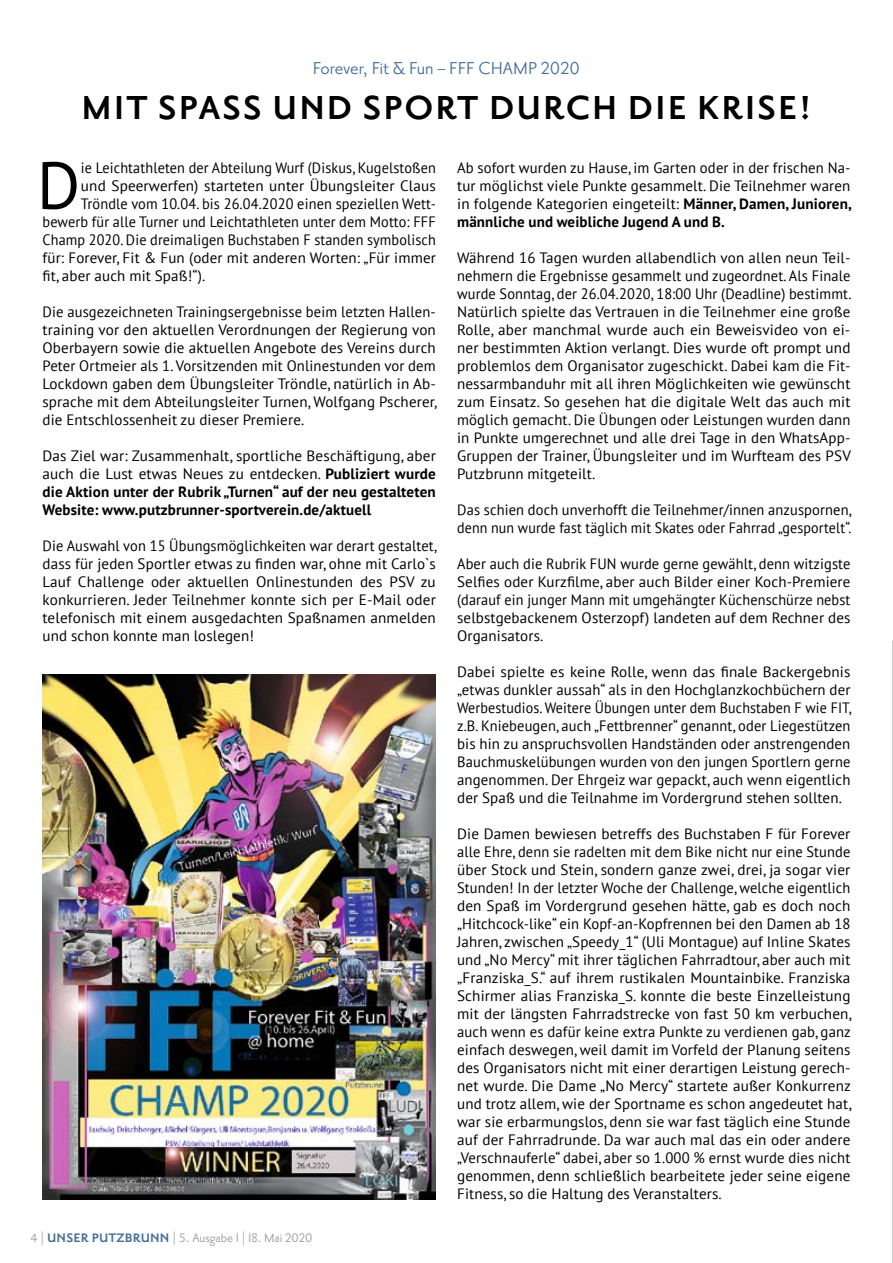
<style>
.page{position:relative;width:893px;height:1263px;background:#fff}
.page>*{position:absolute;margin:0;border:0;box-sizing:border-box;transform-origin:0 0}
.t1{font:66.45px "PT Sans";color:#000}
.t2{font:700 40.5px "Priori Sans OT";letter-spacing:.05em;color:#000}
.t3{font:21px "Priori Sans OT";color:#466d9c}
.t4{font:15px/18px "PT Sans";letter-spacing:.01em;color:#000;text-align:justify}
.t5{font:15px/18px "PT Sans";letter-spacing:.01em;color:#000;text-align:justify;scale:.96 1}
.t6{font:15px "PT Sans";letter-spacing:.01em;color:#000;scale:.95 1}
.t7{font:700 15px/18px "PT Sans";letter-spacing:.01em;color:#000;text-align:justify}
.t8{font:15px "Priori Sans OT";color:#989999}
.s1{font-weight:400}
.s2{font-weight:700;color:#466d9c}
.s3{font-weight:700}
</style>
<div class="page">
<svg style="left:892px;top:641px;width:1px;height:622px"></svg>
<img style="left:43px;top:675px;width:393px;height:524px">
<h3 class="t3" style="left:313px;top:58px;width:269px">Forever, Fit &amp; Fun – FFF CHAMP 2020</h3>
<h2 class="t2" style="left:82px;top:89px;width:731px">Mit Spass und Sport durch die Krise!</h2>
<h1 class="t1" style="left:37px;top:143px;width:45px">D</h1>
<p class="t6" style="left:81px;top:158px;width:375px">ie Leichtathleten der Abteilung Wurf (Diskus, Kugelstoßen</p>
<p class="t4" style="left:81px;top:176px;width:356px">und Speerwerfen) starteten unter Übungsleiter Claus</p>
<p class="t6" style="left:81px;top:194px;width:375px">Tröndle vom 10.04. bis 26.04.2020 einen speziellen Wett-</p>
<p class="t6" style="left:43px;top:212px;width:415px">bewerb für alle Turner und Leichtathleten unter dem Motto: FFF</p>
<p class="t6" style="left:43px;top:230px;width:415px">Champ 2020. Die dreimaligen Buchstaben F standen symbolisch</p>
<p class="t4" style="left:43px;top:248px;width:395px">für: Forever, Fit &amp; Fun (oder mit anderen Worten: „Für immer</p>
<p class="t4" style="left:43px;top:266px;width:164px">fit, aber auch mit Spaß!“).</p>
<p class="t4" style="left:43px;top:302px;width:396px">Die ausgezeichneten Trainingsergebnisse beim letzten Hallen&shy;training vor den aktuellen Verordnungen der Regierung von Oberbayern sowie die aktuellen Angebote des Vereins durch Peter Ortmeier als 1. Vorsitzenden mit Onlinestunden vor dem Lockdown gaben dem Übungsleiter Tröndle, natürlich in Ab&shy;sprache mit dem Abteilungsleiter Turnen, Wolfgang Pscherer, die Entschlossenheit zu dieser Premiere.</p>
<p class="t7" style="left:43px;top:446px;width:395px"><span class="s1">Das Ziel war: Zusammenhalt, sportliche Beschäftigung, aber auch die Lust etwas Neues zu entdecken.</span> Publiziert wurde die Aktion unter der Rubrik „Turnen“ auf der neu gestalteten Website: www.putzbrunner-sportverein.de/aktuell</p>
<p class="t5" style="left:43px;top:536px;width:412px">Die Auswahl von 15 Übungsmöglichkeiten war derart gestaltet, dass für jeden Sportler etwas zu finden war, ohne mit Carlo`s Lauf Challenge oder aktuellen Onlinestunden des PSV zu konkurrieren. Jeder Teilnehmer konnte sich per E-Mail oder telefonisch mit einem ausgedachten Spaßnamen anmelden und schon konnte man loslegen!</p>
<p class="t8" style="left:30px;top:1231px;width:284px">4 | <span class="s2">Unser Putzbrunn</span> | 5. Ausgabe 1 | 18. Mai 2020</p>
<p class="t4" style="left:457px;top:158px;width:396px">Ab sofort wurden zu Hause, im Garten oder in der frischen Na&shy;tur möglichst viele Punkte gesammelt. Die Teilnehmer waren in folgende Kategorien eingeteilt: <span class="s3">Männer, Damen, Junioren, männliche und weibliche Jugend A und B.</span></p>
<p class="t4" style="left:457px;top:248px;width:396px">Während 16 Tagen wurden allabendlich von allen neun Teil&shy;nehmern die Ergebnisse gesammelt und zugeordnet. Als Finale wurde Sonntag, der 26.04.2020, 18:00 Uhr (Deadline) bestimmt.<br>Natürlich spielte das Vertrauen in die Teilnehmer eine große Rolle, aber manchmal wurde auch ein Beweisvideo von ei&shy;ner bestimmten Aktion verlangt. Dies wurde oft prompt und problemlos dem Organisator zugeschickt. Dabei kam die Fit&shy;nessarmbanduhr mit all ihren Möglichkeiten wie gewünscht zum Einsatz. So gesehen hat die digitale Welt das auch mit möglich gemacht. Die Übungen oder Leistungen wurden dann in Punkte umgerechnet und alle drei Tage in den WhatsApp-Gruppen der Trainer, Übungsleiter und im Wurfteam des PSV Putzbrunn mitgeteilt.</p>
<p class="t5" style="left:457px;top:500px;width:412px">Das schien doch unverhofft die Teilnehmer/innen anzuspornen, denn nun wurde fast täglich mit Skates oder Fahrrad „gesportelt“.</p>
<p class="t5" style="left:457px;top:554px;width:411px">Aber auch die Rubrik FUN wurde gerne gewählt, denn witzigste Selfies oder Kurzfilme, aber auch Bilder einer Koch-Premiere (darauf ein junger Mann mit umgehängter Küchenschürze nebst selbstgebackenem Osterzopf) landeten auf dem Rechner des Organisators.</p>
<p class="t4" style="left:457px;top:662px;width:396px">Dabei spielte es keine Rolle, wenn das finale Backergebnis „etwas dunkler aussah“ als in den Hochglanzkochbüchern der Werbestudios. Weitere Übungen unter dem Buchstaben F wie FIT, z.B. Kniebeugen, auch „Fettbrenner“ genannt, oder Liegestützen bis hin zu anspruchsvollen Handständen oder anstrengenden Bauchmuskelübungen wurden von den jungen Sportlern gerne angenommen. Der Ehrgeiz war gepackt, auch wenn eigentlich der Spaß und die Teilnahme im Vordergrund stehen sollten.</p>
<p class="t4" style="left:457px;top:824px;width:396px">Die Damen bewiesen betreffs des Buchstaben F für Forever alle Ehre, denn sie radelten mit dem Bike nicht nur eine Stunde über Stock und Stein, sondern ganze zwei, drei, ja sogar vier Stunden! In der letzter Woche der Challenge, welche eigentlich den Spaß im Vordergrund gesehen hätte, gab es doch noch „Hitchcock-like“ ein Kopf-an-Kopfrennen bei den Damen ab 18<br>Jahren, zwischen „Speedy_1“ (Uli Montague) auf Inline Skates und „No Mercy“ mit ihrer täglichen Fahrradtour, aber auch mit „Franziska_S.“ auf ihrem rustikalen Mountainbike. Franziska Schirmer alias Franziska_S. konnte die beste Einzelleistung mit der längsten Fahrradstrecke von fast 50 km verbuchen, auch wenn es dafür keine extra Punkte zu verdienen gab, ganz einfach deswegen, weil damit im Vorfeld der Planung seitens des Organisators nicht mit einer derartigen Leistung gerech&shy;net wurde. Die Dame „No Mercy“ startete außer Konkurrenz und trotz allem, wie der Sportname es schon angedeutet hat, war sie erbarmungslos, denn sie war fast täglich eine Stunde auf der Fahrradrunde. Da war auch mal das ein oder andere „Verschnauferle“ dabei, aber so 1.000 % ernst wurde dies nicht genommen, denn schließlich bearbeitete jeder seine eigene Fitness, so die Haltung des Veranstalters.</p>
</div>
